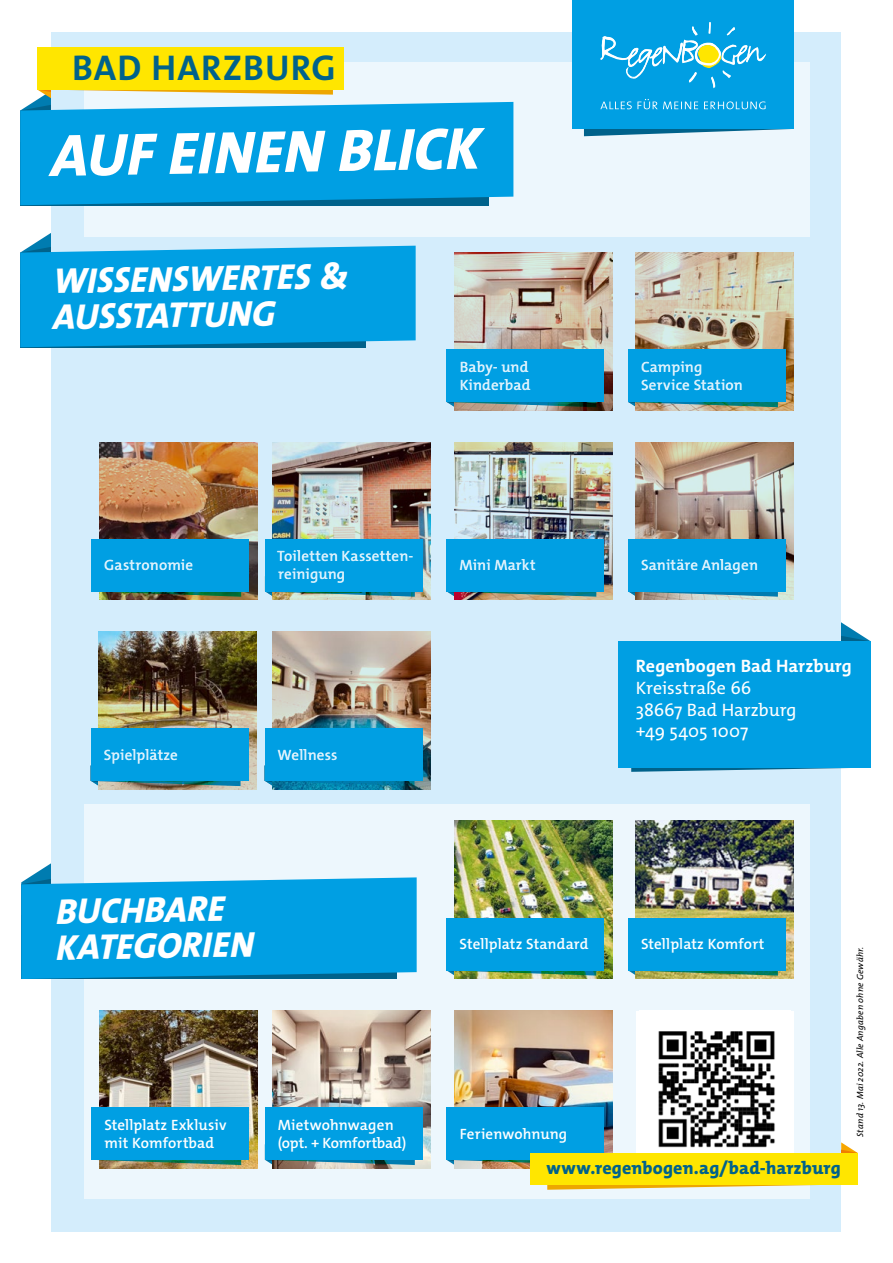
<style>
.page{position:relative;width:893px;height:1263px;background:#fff}
.page>*{position:absolute;margin:0;border:0;box-sizing:border-box;transform-origin:0 0}
.t1{font:italic 800 60px "The Mix Os F";color:#fff}
.t2{font:italic 800 36px/36px "The Mix Os F";color:#fff}
.t3{font:700 36px "The Mix Os F";letter-spacing:.03em;color:#00628b}
.t4{font:18px/21.6px "The Mix Os F";letter-spacing:-.005em;color:#fff}
.t5{font:800 18px "The Mix Os F";letter-spacing:.01em;color:#00628b}
.t6{font:700 18px "The Mix Os F";letter-spacing:.005em;color:#fff}
.t7{font:600 15px/18px "The Mix Os F";letter-spacing:.005em;color:#fff}
.t8{font:italic 9px "The Mix Os F";letter-spacing:.02em;color:#000}
</style>
<div class="page">
<div style="left:52px;top:32px;width:789px;height:1199px;background:#d4edfc"></div>
<div style="left:85px;top:63px;width:725px;height:1136px;background:#edf7fd"></div>
<img style="left:454px;top:821px;width:158px;height:158px">
<img style="left:636px;top:821px;width:158px;height:158px">
<svg style="left:446px;top:970px;width:150px;height:9px"></svg>
<svg style="left:628px;top:970px;width:150px;height:9px"></svg>
<div style="left:446px;top:918px;width:158px;height:52px;background:#009fe3"></div>
<div style="left:628px;top:918px;width:158px;height:52px;background:#009fe3"></div>
<img style="left:99px;top:1010px;width:158px;height:158px">
<img style="left:273px;top:1010px;width:158px;height:158px">
<img style="left:454px;top:1010px;width:158px;height:132px">
<svg style="left:98px;top:1160px;width:143px;height:5px"></svg>
<svg style="left:265px;top:1160px;width:150px;height:8px"></svg>
<div style="left:91px;top:1107px;width:158px;height:53px;background:#009fe3"></div>
<div style="left:265px;top:1107px;width:158px;height:53px;background:#009fe3"></div>
<div style="left:446px;top:1107px;width:158px;height:53px;background:#009fe3"></div>
<img style="left:60px;top:237px;width:750px;height:567px">
<svg style="left:20px;top:102px;width:493px;height:103px;background:#039cdd"></svg>
<svg style="left:20px;top:212px;width:396px;height:135px"></svg>
<svg style="left:21px;top:841px;width:396px;height:138px"></svg>
<svg style="left:20px;top:89px;width:313px;height:85px"></svg>
<div style="left:37px;top:47px;width:307px;height:42px;background:#ffe600"></div>
<svg style="left:628px;top:576px;width:242px;height:196px"></svg>
<div style="left:619px;top:641px;width:252px;height:127px;background:#009fe3"></div>
<div style="left:636px;top:1011px;width:158px;height:157px;background:#fff"></div>
<img style="left:658px;top:1031px;width:117px;height:111px">
<svg style="left:447px;top:1142px;width:410px;height:48px"></svg>
<div style="left:530px;top:1153px;width:327px;height:31px;background:#ffe600"></div>
<div style="left:573px;top:0;width:221px;height:129px;background:#009fe3"></div>
<svg style="left:584px;top:99px;width:207px;height:37px"></svg>
<svg style="left:600px;top:22px;width:166px;height:66px"></svg>
<h2 class="t3" style="left:72px;top:44px;width:265px">BAD HARZBURG</h2>
<h1 class="t1" style="left:50px;top:117px;width:431px;rotate:-1deg">AUF EINEN BLICK</h1>
<h2 class="t2" style="left:52px;top:263px;width:297px;rotate:-1deg">WISSENSWERTES &amp;<br>AUSSTATTUNG</h2>
<p class="t7" style="left:460px;top:358px;width:72px">Baby- und<br>Kinderbad</p>
<p class="t7" style="left:641px;top:358px;width:103px">Camping<br>Service Station</p>
<p class="t7" style="left:104px;top:556px;width:90px">Gastronomie</p>
<p class="t7" style="left:277px;top:547px;width:138px">Toiletten Kassetten&shy;reinigung</p>
<p class="t7" style="left:459px;top:556px;width:78px">Mini Markt</p>
<p class="t7" style="left:104px;top:746px;width:76px">Spielplätze</p>
<p class="t7" style="left:278px;top:746px;width:61px">Wellness</p>
<p class="t7" style="left:641px;top:556px;width:118px">Sanitäre Anlagen</p>
<p class="t6" style="left:636px;top:655px;width:217px">Regenbogen Bad Harzburg</p>
<p class="t4" style="left:636px;top:677px;width:162px">Kreisstraße 66<br>38667 Bad Harzburg +49 5405 1007</p>
<h2 class="t2" style="left:55px;top:894px;width:199px;rotate:-1deg">BUCHBARE<br>KATEGORIEN</h2>
<p class="t7" style="left:460px;top:935px;width:130px">Stellplatz Standard</p>
<p class="t7" style="left:641px;top:935px;width:125px">Stellplatz Komfort</p>
<p class="t7" style="left:104px;top:1115px;width:124px">Stellplatz Exklusiv mit Komfortbad</p>
<p class="t7" style="left:278px;top:1115px;width:130px">Mietwohnwagen (opt. + Komfortbad)</p>
<p class="t7" style="left:460px;top:1124px;width:109px">Ferienwohnung</p>
<p class="t8" style="left:854px;top:1137px;width:191px;rotate:-90deg">Stand 13. Mai 2022. Alle Angaben ohne Gewähr.</p>
<p class="t5" style="left:547px;top:1156px;width:296px">www.regenbogen.ag/bad-harzburg</p>
</div>
